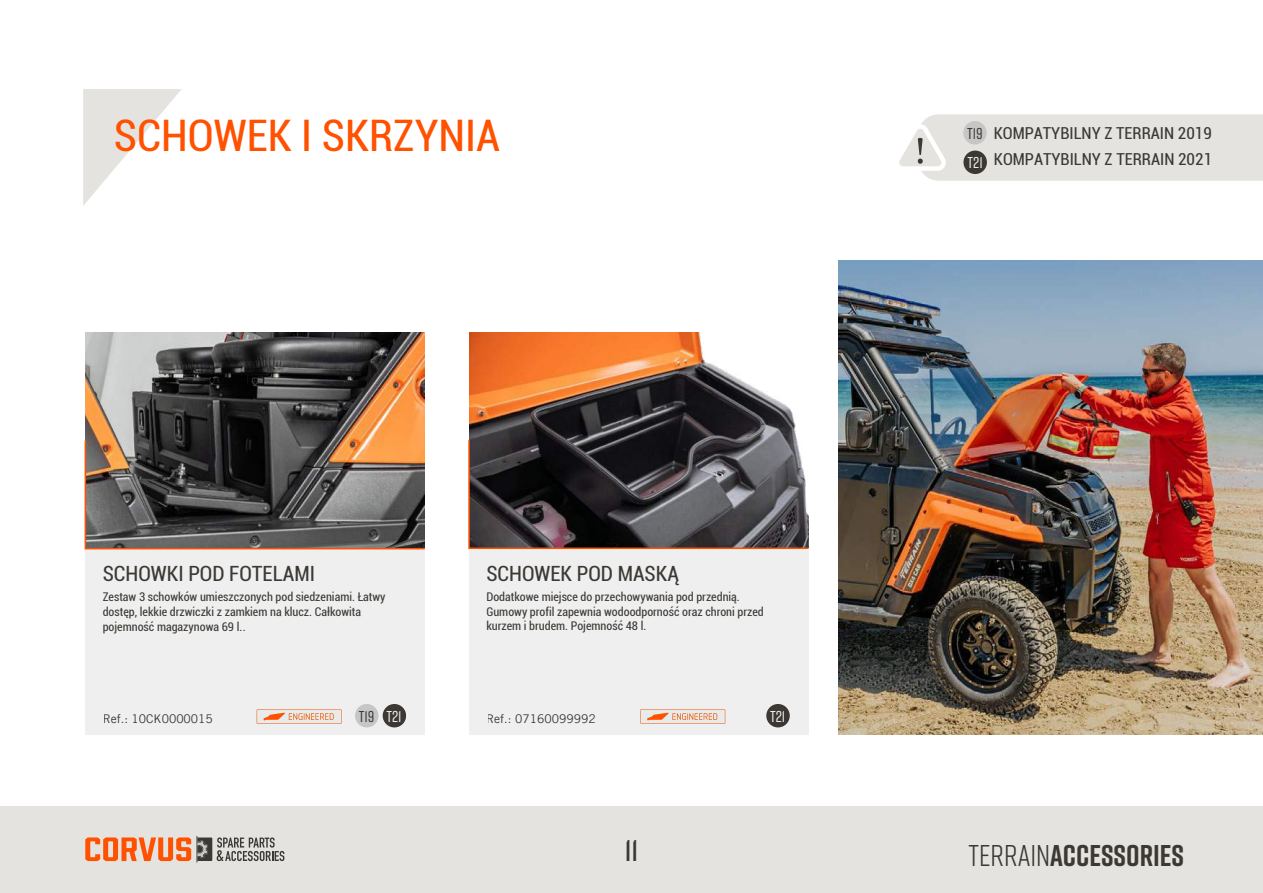
<style>
.page{position:relative;width:1263px;height:893px;background:#fff}
.page>*{position:absolute;margin:0;border:0;box-sizing:border-box;transform-origin:0 0}
.t1{font:condensed 43.5px "Roboto";color:#ff5100}
.t2{font:700 30px "Rift";color:#3c3935}
.t3{font:600 30px "Rift";color:#3c3935}
.t4{font:condensed 21px "Roboto";color:#3c3935}
.t5{font:condensed 16.5px/26.2px "Roboto";color:#3c3935}
.t6{font:500 15.75px "Rift";color:#3c3935}
.t7{font:500 15.75px "Rift";color:#efefef}
.t8{font:condensed 12px/14.9px "Roboto";color:#3c3935}
.t9{font:12px "Trade Gothic LT";color:#3c3935}
.s1{font-family:"Trade Gothic LT";font-stretch:normal}
.s2{color:#efefef}
.s3{font-weight:400}
</style>
<div class="page">
<div style="left:0;top:806px;width:1263px;height:87px;background:#e4e3df"></div>
<svg style="left:85px;top:836px;width:199px;height:27px"></svg>
<svg style="left:83px;top:89px;width:98px;height:117px"></svg>
<svg style="left:899px;top:114px;width:364px;height:67px;background:#e1e0dd"></svg>
<img style="left:85px;top:332px;width:340px;height:107px">
<img style="left:838px;top:261px;width:425px;height:474px">
<img style="left:469px;top:332px;width:328px;height:107px">
<div style="left:85px;top:549px;width:340px;height:186px;background:#efefef"></div>
<svg style="left:84px;top:439px;width:341px;height:111px;background:#615750"></svg>
<div style="left:355px;top:704px;width:23px;height:23px;background:#c7c6c6;border-radius:50%"></div>
<div style="left:383px;top:704px;width:23px;height:23px;background:#3c3935;border-radius:50%"></div>
<svg style="left:257px;top:709px;width:85px;height:15px"></svg>
<div style="left:469px;top:549px;width:339px;height:186px;background:#efefef"></div>
<svg style="left:468px;top:439px;width:341px;height:111px;background:#464143"></svg>
<div style="left:766px;top:704px;width:24px;height:23px;background:#3c3935;border-radius:50%"></div>
<svg style="left:640px;top:709px;width:85px;height:15px"></svg>
<h1 class="t1" style="left:114px;top:105px;width:388px">SCHOWEK I SKRZYNIA</h1>
<h3 class="t6" style="left:967px;top:122px;width:17px">T19</h3>
<h3 class="t7" style="left:967px;top:152px;width:17px">T21</h3>
<h3 class="t5" style="left:994px;top:119px;width:220px">KOMPATYBILNY Z TERRAIN 2019<br>KOMPATYBILNY Z TERRAIN 2021</h3>
<h3 class="t4" style="left:103px;top:559px;width:214px">SCHOWKI POD FOTELAMI</h3>
<p class="t8" style="left:103px;top:589px;width:284px">Zestaw 3 schowków umieszczonych pod siedzeniami. Łatwy dostęp, lekkie drzwiczki z zamkiem na klucz. Całkowita pojemność magazynowa 69 l.<span class="s1">.</span></p>
<p class="t9" style="left:103px;top:712px;width:112px">Ref.: 10CK0000015</p>
<h3 class="t6" style="left:359px;top:705px;width:44px">T19 <span class="s2">T21</span></h3>
<h3 class="t4" style="left:486px;top:559px;width:194px">SCHOWEK POD MASKĄ</h3>
<p class="t8" style="left:486px;top:589px;width:279px;line-height:14.4px">Dodatkowe miejsce do przechowywania pod przednią.<br>Gumowy profil zapewnia wodoodporność oraz chroni przed kurzem i brudem. Pojemność 48 l.</p>
<p class="t9" style="left:486px;top:712px;width:111px">Ref.: 07160099992</p>
<h3 class="t7" style="left:770px;top:705px;width:17px">T21</h3>
<h2 class="t3" style="left:625px;top:829px;width:15px">11</h2>
<h2 class="t2" style="left:968px;top:833px;width:217px"><span class="s3">TERRAIN</span>ACCESSORIES</h2>
</div>
